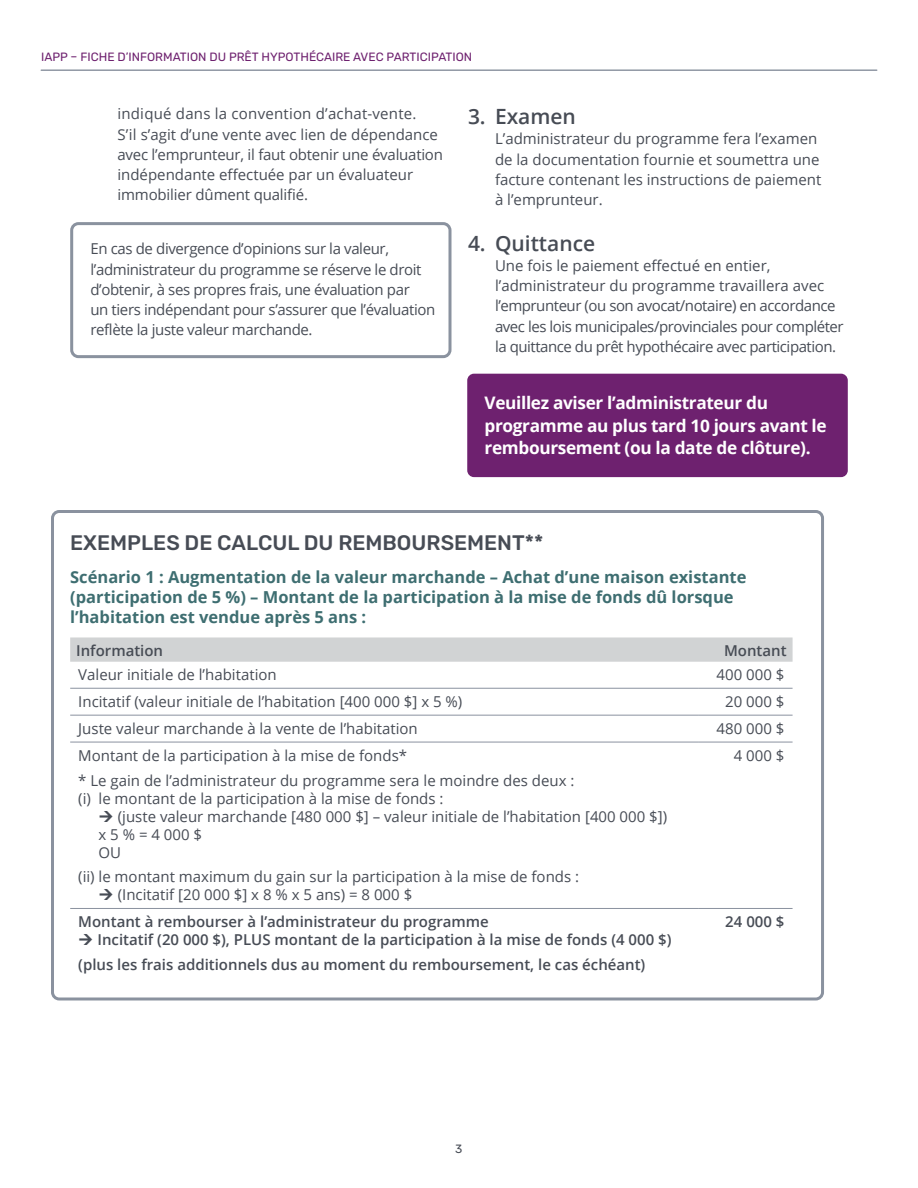
<style>
.page{position:relative;width:918px;height:1188px;background:#fff}
.page>*{position:absolute;margin:0;border:0;box-sizing:border-box;transform-origin:0 0}
.H2_Subhead1{font:500 21px "Rubik";color:#474c55}
.H3_Subhead2{font:600 21px "Open Sans";color:#474c55}
.P_Body-Purple_Call_O{font:700 17.25px/22.5px "Open Sans";letter-spacing:-.02em;color:#fff}
.P_Caption{font:700 16.5px/19.8px "Open Sans";color:#3e6e71}
.Table_body_left{font:15px/18px "Open Sans";color:#474c55}
.P_Body{font:15px/20.2px "Open Sans";letter-spacing:-.025em;color:#474c55}
.P_Body-Indent_to_Lvl{font:15px/20.2px "Open Sans";color:#474c55}
.Table_body_left-2{font:600 15px "Open Sans";color:#474c55}
.Table_body_right{font:15px "Open Sans";color:#474c55}
.Table_head_left{font:600 15px "Open Sans";color:#474c55}
.Table_head_right{font:600 15px "Open Sans";color:#474c55}
.Table_body_right-2{font:600 15px "Open Sans";color:#474c55}
.t1{font:12px "Rubik";color:#6e216f}
.t2{font:12px "Rubik";color:#474c55}
</style>
<div class="page">
<hr style="left:41px;top:69px;width:836px;height:2px;background:#8a929f">
<div style="left:51px;top:510px;width:773px;height:490px;border:3px solid #8a929f;border-radius:7px"></div>
<div style="left:70px;top:222px;width:382px;height:136px;border:3px solid #8a929f;border-radius:7px"></div>
<svg style="left:70px;top:637px;width:723px;height:25px;background:#d2d4d5"></svg>
<hr style="left:70px;top:688px;width:628px;height:1px;background:#8a929f">
<hr style="left:698px;top:688px;width:95px;height:1px;background:#8a929f">
<hr style="left:70px;top:715px;width:628px;height:1px;background:#8a929f">
<hr style="left:698px;top:715px;width:95px;height:1px;background:#8a929f">
<hr style="left:70px;top:742px;width:628px;height:1px;background:#8a929f">
<hr style="left:698px;top:742px;width:95px;height:1px;background:#8a929f">
<hr style="left:698px;top:908px;width:95px;height:1px;background:#8a929f">
<hr style="left:70px;top:908px;width:628px;height:1px;background:#8a929f">
<div style="left:467px;top:374px;width:381px;height:103px;background:#6e216f;border-radius:7px"></div>
<p class="t1" style="left:41px;top:50px;width:432px">IAPP – FICHE D’INFORMATION DU PRÊT HYPOTHÉCAIRE AVEC PARTICIPATION</p>
<p class="P_Body-Indent_to_Lvl" style="left:117px;top:104px;width:327px">indiqué dans la convention d’achat-vente.<br>S’il s’agit d’une vente avec lien de dépendance avec l’emprunteur, il faut obtenir une évaluation indépendante effectuée par un évaluateur immobilier dûment qualifié.</p>
<p class="P_Body" style="left:90px;top:239px;width:346px">En cas de divergence d’opinions sur la valeur, l’administrateur du programme se réserve le droit d’obtenir, à ses propres frais, une évaluation par<br>un tiers indépendant pour s’assurer que l’évaluation reflète la juste valeur marchande.</p>
<h3 class="H3_Subhead2" style="left:468px;top:102px;width:109px">3. Examen</h3>
<p class="P_Body-Indent_to_Lvl" style="left:495px;top:128px;width:328px">L’administrateur du programme fera l’examen de la documentation fournie et soumettra une facture contenant les instructions de paiement à l’emprunteur.</p>
<h3 class="H3_Subhead2" style="left:468px;top:228px;width:129px">4. Quittance</h3>
<p class="P_Body" style="left:495px;top:255px;width:350px">Une fois le paiement effectué en entier, l’administrateur du programme travaillera avec l’emprunteur (ou son avocat/notaire) en accordance avec les lois municipales/provinciales pour compléter la quittance du prêt hypothécaire avec participation.</p>
<p class="P_Body-Purple_Call_O" style="left:485px;top:392px;width:344px">Veuillez aviser l’administrateur du programme au plus tard 10 jours avant le remboursement (ou la date de clôture).</p>
<h2 class="H2_Subhead1" style="left:70px;top:530px;width:475px">EXEMPLES DE CALCUL DU REMBOURSEMENT**</h2>
<p class="P_Caption" style="left:70px;top:567px;width:678px">Scénario 1 : Augmentation de la valeur marchande – Achat d’une maison existante (participation de 5 %) – Montant de la participation à la mise de fonds dû lorsque l’habitation est vendue après 5 ans :</p>
<p class="Table_head_left" style="left:76px;top:640px;width:88px">Information</p>
<p class="Table_head_right" style="left:724px;top:640px;width:64px">Montant</p>
<p class="Table_body_left" style="left:78px;top:665px;width:200px">Valeur initiale de l’habitation</p>
<p class="Table_body_right" style="left:717px;top:664px;width:69px">400 000 $</p>
<p class="Table_body_left" style="left:78px;top:692px;width:386px">Incitatif (valeur initiale de l’habitation [400 000 $] x 5 %)</p>
<p class="Table_body_right" style="left:725px;top:691px;width:61px">20 000 $</p>
<p class="Table_body_left" style="left:78px;top:719px;width:341px">Juste valeur marchande à la vente de l’habitation</p>
<p class="Table_body_right" style="left:717px;top:718px;width:69px">480 000 $</p>
<p class="Table_body_left" style="left:78px;top:746px;width:330px">Montant de la participation à la mise de fonds*</p>
<p class="Table_body_left" style="left:78px;top:771px;width:498px">* Le gain de l’administrateur du programme sera le moindre des deux :</p>
<p class="Table_body_left" style="left:78px;top:789px;width:367px">(i) le montant de la participation à la mise de fonds :</p>
<p class="Table_body_left" style="left:99px;top:807px;width:570px;text-indent:19px">(juste valeur marchande [480 000 $] – valeur initiale de l’habitation [400 000 $]) x 5 % = 4 000 $</p>
<p class="Table_body_left" style="left:99px;top:843px;width:24px">OU</p>
<p class="Table_body_left" style="left:78px;top:868px;width:502px">(ii) le montant maximum du gain sur la participation à la mise de fonds :</p>
<p class="Table_body_left" style="left:118px;top:886px;width:296px">(Incitatif [20 000 $] x 8 % x 5 ans) = 8 000 $</p>
<p class="Table_body_right" style="left:734px;top:745px;width:52px">4 000 $</p>
<p class="Table_body_left-2" style="left:78px;top:912px;width:412px">Montant à rembourser à l’administrateur du programme</p>
<p class="Table_body_left-2" style="left:98px;top:930px;width:575px">Incitatif (20 000 $), PLUS montant de la participation à la mise de fonds (4 000 $)</p>
<p class="Table_body_left-2" style="left:78px;top:954px;width:569px">(plus les frais additionnels dus au moment du remboursement, le cas échéant)</p>
<p class="Table_body_right-2" style="left:725px;top:912px;width:61px">24 000 $</p>
<p class="t2" style="left:455px;top:1142px;width:9px">3</p>
</div>
